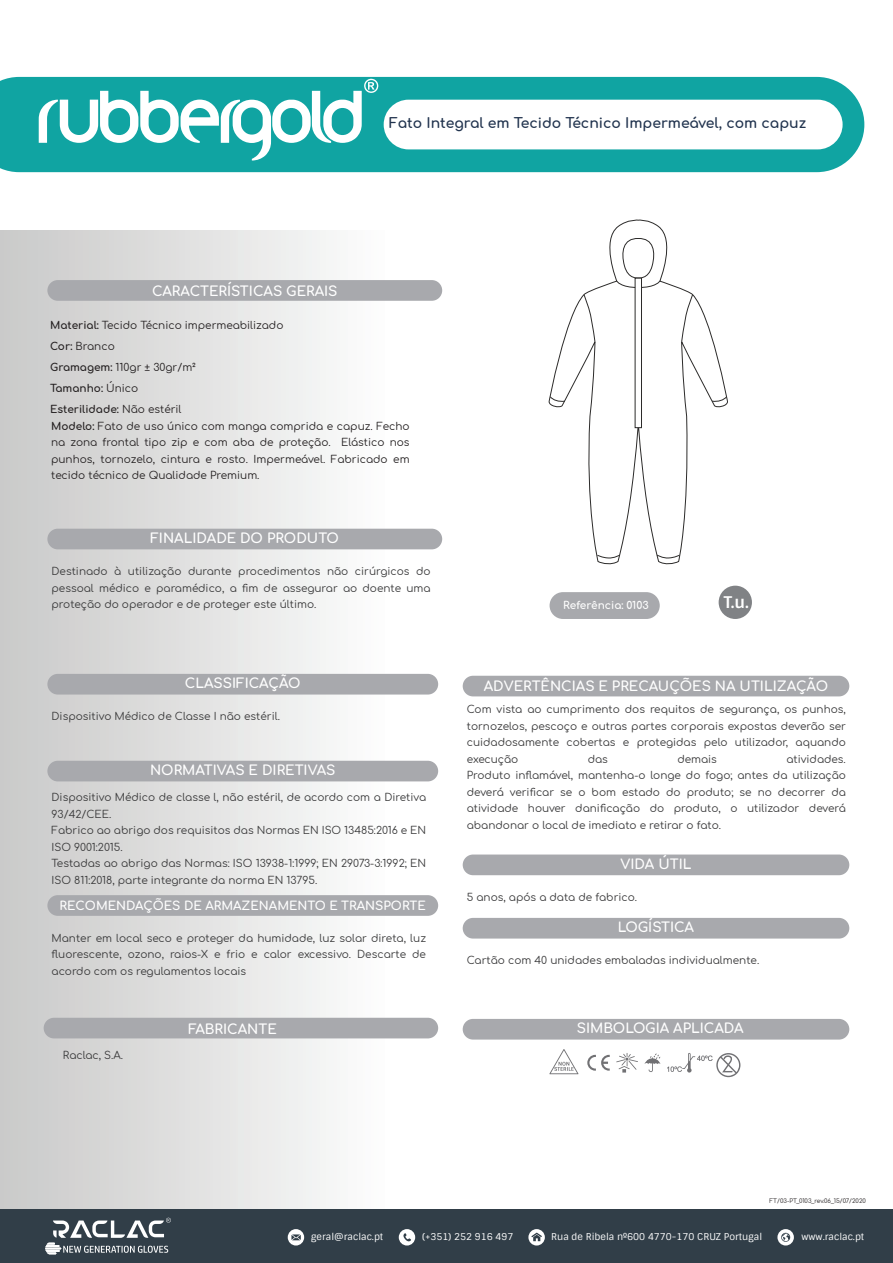
<style>
.page{position:relative;width:893px;height:1263px;background:#fff}
.page>*{position:absolute;margin:0;border:0;box-sizing:border-box;transform-origin:0 0}
.t1{font:700 16.2px "Sintony";color:#fff}
.t2{font:700 13.95px "Comfortaa";color:#21334e}
.t3{font:700 13.5px "Comfortaa";color:#fff}
.t4{font:700 12px "Comfortaa";color:#fff}
.t5{font:10.5px/16.5px "Comfortaa";color:#383839;text-align:justify}
.t6{font:10.5px/21px "Comfortaa";color:#231f20}
.t7{font:700 10.5px "Comfortaa";color:#fff}
.t8{font:9.45px "Sintony";color:#fff}
.t9{font:6px "Comfortaa";color:#231f20}
.s1{font-weight:700}
</style>
<div class="page">
<div style="left:0;top:231px;width:435px;height:1032px;background:linear-gradient(to right,#c8c8c8,#fff)"></div>
<div style="left:0;top:77px;width:864px;height:95px;background:#10a4a2"></div>
<svg style="left:39px;top:79px;width:339px;height:82px"></svg>
<div style="left:384px;top:100px;width:459px;height:49px;background:#fff;border-radius:25px"></div>
<div style="left:47px;top:280px;width:395px;height:21px;background:#a8a9ad;border-radius:10px"></div>
<div style="left:47px;top:529px;width:395px;height:20px;background:#a8a9ad;border-radius:10px"></div>
<div style="left:47px;top:674px;width:391px;height:20px;background:#a8a9ad;border-radius:10px"></div>
<div style="left:47px;top:761px;width:391px;height:20px;background:#a8a9ad;border-radius:10px"></div>
<div style="left:47px;top:895px;width:391px;height:21px;background:#a8a9ad;border-radius:10px"></div>
<div style="left:463px;top:854px;width:386px;height:21px;background:#a8a9ad;border-radius:10px"></div>
<div style="left:463px;top:918px;width:386px;height:20px;background:#a8a9ad;border-radius:10px"></div>
<div style="left:463px;top:1019px;width:386px;height:20px;background:#a8a9ad;border-radius:10px"></div>
<div style="left:44px;top:1018px;width:394px;height:20px;background:#a8a9ad;border-radius:10px"></div>
<div style="left:463px;top:676px;width:386px;height:20px;background:#a8a9ad;border-radius:10px"></div>
<div style="left:0;top:1210px;width:893px;height:53px;background:#313e48"></div>
<svg style="left:45px;top:1218px;width:126px;height:36px"></svg>
<div style="left:288px;top:1229px;width:16px;height:16px;background:#fff;border-radius:50%"></div>
<svg style="left:291px;top:1234px;width:10px;height:6px"></svg>
<svg style="left:777px;top:1229px;width:17px;height:16px"></svg>
<svg style="left:781px;top:1233px;width:9px;height:9px"></svg>
<div style="left:399px;top:1229px;width:16px;height:16px;background:#fff;border-radius:50%"></div>
<svg style="left:403px;top:1233px;width:8px;height:8px"></svg>
<svg style="left:528px;top:1229px;width:17px;height:16px"></svg>
<svg style="left:531px;top:1232px;width:11px;height:9px"></svg>
<svg style="left:549px;top:219px;width:179px;height:346px"></svg>
<svg style="left:583px;top:294px;width:13px;height:48px"></svg>
<svg style="left:681px;top:294px;width:12px;height:48px"></svg>
<svg style="left:656px;top:554px;width:24px;height:5px"></svg>
<svg style="left:711px;top:396px;width:17px;height:6px"></svg>
<svg style="left:616px;top:238px;width:45px;height:50px"></svg>
<div style="left:635px;top:278px;width:7px;height:150px;background:#fff;border:1px solid #2c2b2a"></div>
<svg style="left:597px;top:554px;width:24px;height:5px"></svg>
<svg style="left:549px;top:396px;width:17px;height:6px"></svg>
<svg style="left:644px;top:1053px;width:16px;height:19px"></svg>
<svg style="left:616px;top:1053px;width:22px;height:19px"></svg>
<svg style="left:587px;top:1055px;width:23px;height:16px"></svg>
<svg style="left:549px;top:1049px;width:30px;height:25px"></svg>
<svg style="left:667px;top:1053px;width:73px;height:24px"></svg>
<div style="left:550px;top:592px;width:110px;height:27px;background:#a8a9ad;border-radius:13px"></div>
<div style="left:719px;top:586px;width:33px;height:33px;background:#808285;border-radius:50%"></div>
<h2 class="t2" style="left:389px;top:110px;width:419px">Fato Integral em Tecido Técnico Impermeável, com capuz</h2>
<p class="t3" style="left:152px;top:279px;width:187px">CARACTERÍSTICAS GERAIS</p>
<p class="t6" style="left:50px;top:313px;width:235px"><span class="s1">Material:</span> Tecido Técnico impermeabilizado<br><span class="s1">Cor:</span> Branco<br><span class="s1">Gramagem:</span> 110gr ± 30gr/m²<br><span class="s1">Tamanho:</span> Único<br><span class="s1">Esterilidade:</span> Não estéril</p>
<p class="t6" style="left:51px;top:416px;width:360px;line-height:16.5px;text-align:justify"><span class="s1">Modelo:</span> Fato de uso único com manga comprida e capuz. Fecho na zona frontal tipo zip e com aba de proteção. Elástico nos punhos, tornozelo, cintura e rosto. Impermeável. Fabricado em tecido técnico de Qualidade Premium.</p>
<p class="t3" style="left:151px;top:526px;width:190px">FINALIDADE DO PRODUTO</p>
<p class="t5" style="left:52px;top:562px;width:381px">Destinado à utilização durante procedimentos não cirúrgicos do pessoal médico e paramédico, a fim de assegurar ao doente uma proteção do operador e de proteger este último.</p>
<p class="t3" style="left:185px;top:671px;width:117px">CLASSIFICAÇÃO</p>
<p class="t5" style="left:52px;top:707px;width:230px">Dispositivo Médico de Classe I não estéril.</p>
<p class="t3" style="left:150px;top:758px;width:187px">NORMATIVAS E DIRETIVAS</p>
<p class="t5" style="left:52px;top:788px;width:376px;text-align:left">Dispositivo Médico de classe l, não estéril, de acordo com a Diretiva 93/42/CEE.<br>Fabrico ao abrigo dos requisitos das Normas EN ISO 13485:2016 e EN ISO 9001:2015.<br>Testadas ao abrigo das Normas: ISO 13938-1:1999; EN 29073-3:1992; EN ISO 811:2018, parte integrante da norma EN 13795.</p>
<p class="t7" style="left:563px;top:595px;width:87px">Referência: 0103</p>
<h1 class="t1" style="left:724px;top:592px;width:27px">T.u.</h1>
<p class="t3" style="left:484px;top:674px;width:346px">ADVERTÊNCIAS E PRECAUÇÕES NA UTILIZAÇÃO</p>
<p class="t5" style="left:467px;top:700px;width:381px">Com vista ao cumprimento dos requitos de segurança, os punhos, tornozelos, pescoço e outras partes corporais expostas deverão ser cuidadosamente cobertas e protegidas pelo utilizador, aquando execução</p>
<p class="t5" style="left:467px;top:749px;width:381px;text-indent:320px">atividades.<br>Produto inflamável, mantenha-o longe do fogo; antes da utilização deverá verificar se o bom estado do produto; se no decorrer da atividade houver danificação do produto, o utilizador deverá abandonar o local de imediato e retirar o fato.</p>
<p class="t5" style="left:588px;top:749px;width:22px">das</p>
<p class="t5" style="left:677px;top:749px;width:41px">demais</p>
<p class="t3" style="left:621px;top:852px;width:72px">VIDA ÚTIL</p>
<p class="t4" style="left:60px;top:894px;width:368px">RECOMENDAÇÕES DE ARMAZENAMENTO E TRANSPORTE</p>
<p class="t5" style="left:467px;top:887px;width:172px">5 anos, após a data de fabrico.</p>
<p class="t5" style="left:52px;top:928px;width:376px">Manter em local seco e proteger da humidade, luz solar direta, luz fluorescente, ozono, raios-X e frio e calor excessivo. Descarte de acordo com os regulamentos locais</p>
<p class="t3" style="left:618px;top:915px;width:78px">LOGÍSTICA</p>
<p class="t5" style="left:467px;top:951px;width:294px">Cartão com 40 unidades embaladas individualmente.</p>
<p class="t5" style="left:63px;top:1046px;width:62px">Raclac, S.A.</p>
<p class="t3" style="left:189px;top:1017px;width:90px">FABRICANTE</p>
<p class="t3" style="left:577px;top:1016px;width:168px">SIMBOLOGIA APLICADA</p>
<p class="t9" style="left:769px;top:1195px;width:98px">FT/03-PT_0103_rev.06_15/07/2020</p>
<p class="t8" style="left:311px;top:1230px;width:73px">geral@raclac.pt</p>
<p class="t8" style="left:422px;top:1230px;width:93px">(+351) 252 916 497</p>
<p class="t8" style="left:551px;top:1230px;width:213px">Rua de Ribela nº600 4770-170 CRUZ Portugal</p>
<p class="t8" style="left:801px;top:1230px;width:64px">www.raclac.pt</p>
</div>
